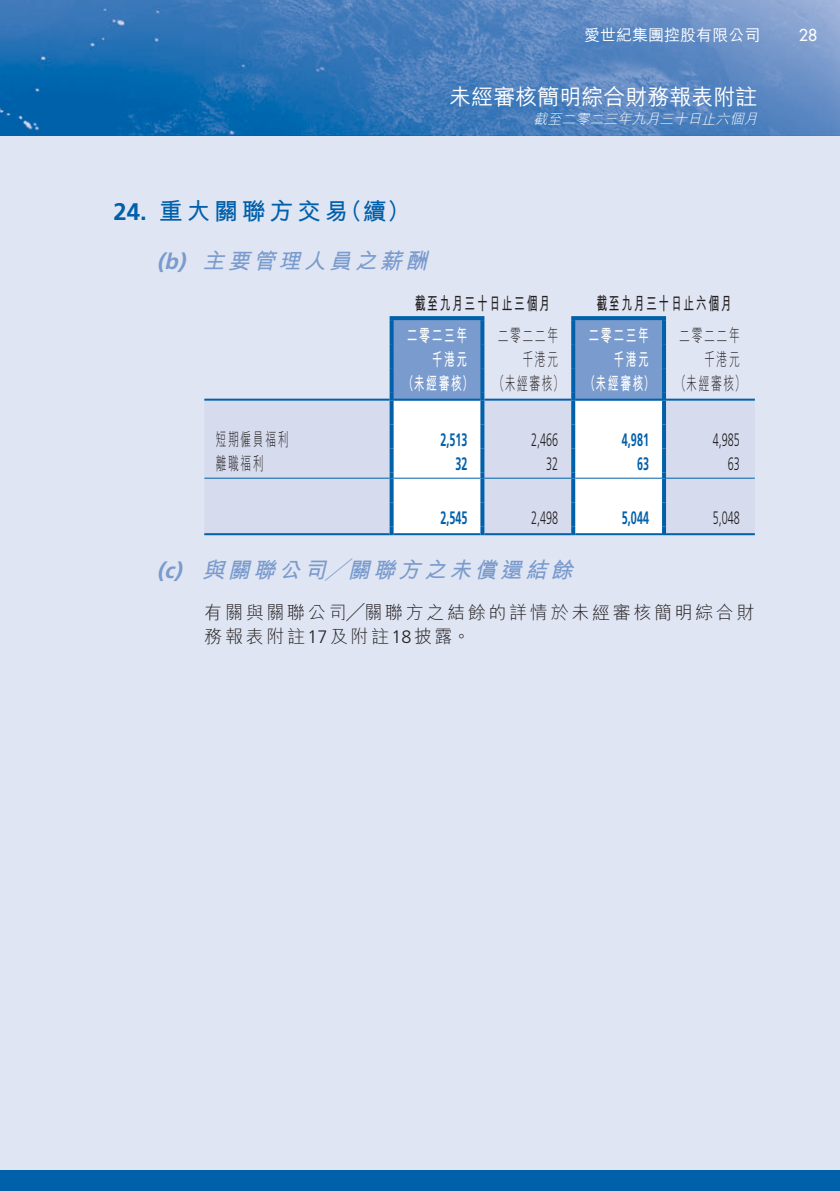
<style>
.page{position:relative;width:840px;height:1191px;background:#fff}
.page>*{position:absolute;margin:0;border:0;box-sizing:border-box;transform-origin:0 0}
._01_Heading_1{font:700 24px "M Hei HK";letter-spacing:.15em;color:#0060aa}
._01_Heading_1-2{font:700 24px "Frutiger LT Std";color:#0060aa}
._02_Heading_2{font:italic 700 22px "M Hei HK";color:#7a9bcd}
.t1{font:500 22px "M Hei HK";color:#fff}
._02_Heading_2-2{font:italic 700 22px "Frutiger LT Std";color:#7a9bcd}
._00_Body_text{font:300 18px/24px "M Hei HK";letter-spacing:.15em;color:#231f20}
._50_Table_Body{font:300 18px "M Hei HK";letter-spacing:.15em;color:#231f20;scale:.6 1}
._50_Table_Body-2{font:700 18px "M Hei HK";letter-spacing:.15em;color:#fff;scale:.6 1}
._50_Table_Body-3{font:300 18px "Frutiger LT Std";color:#231f20;scale:.6 1}
._50_Table_Body-4{font:700 18px "Frutiger LT Std";color:#0060aa;scale:.6 1}
._50_Table_Body-5{font:700 18px "M Hei HK";letter-spacing:.15em;color:#231f20;scale:.6 1}
.t2{font:500 16px "M Hei HK";color:#fff}
.t3{font:500 16px "Futura Std";color:#fff}
.t4{font:italic 300 14px "M Hei HK";color:#fff}
.s1{font-family:"Frutiger LT Std"}
</style>
<div class="page">
<div style="left:0;top:0;width:839px;height:1191px;background:#e0e5f3"></div>
<div style="left:0;top:1170px;width:839px;height:21px;background:#0060aa"></div>
<img style="left:0;top:0;width:839px;height:136px">
<div style="left:204px;top:401px;width:550px;height:132px;background:#d6dcee"></div>
<svg style="left:389px;top:316px;width:95px;height:2px"></svg>
<svg style="left:389px;top:318px;width:276px;height:217px"></svg>
<svg style="left:571px;top:316px;width:94px;height:4px"></svg>
<hr style="left:204px;top:399px;width:185px;height:2px;background:#0060aa">
<hr style="left:393px;top:399px;width:87px;height:2px;background:#0060aa">
<hr style="left:484px;top:399px;width:87px;height:2px;background:#0060aa">
<hr style="left:575px;top:399px;width:86px;height:2px;background:#0060aa">
<hr style="left:665px;top:399px;width:89px;height:2px;background:#0060aa">
<hr style="left:204px;top:478px;width:185px;height:1px;background:#0060aa">
<hr style="left:393px;top:478px;width:87px;height:1px;background:#0060aa">
<hr style="left:484px;top:478px;width:87px;height:1px;background:#0060aa">
<hr style="left:575px;top:478px;width:86px;height:1px;background:#0060aa">
<hr style="left:665px;top:478px;width:89px;height:1px;background:#0060aa">
<hr style="left:204px;top:533px;width:185px;height:2px;background:#0060aa">
<hr style="left:393px;top:533px;width:87px;height:2px;background:#0060aa">
<hr style="left:484px;top:533px;width:87px;height:2px;background:#0060aa">
<hr style="left:575px;top:533px;width:86px;height:2px;background:#0060aa">
<hr style="left:665px;top:533px;width:89px;height:2px;background:#0060aa">
<p class="t2" style="left:584px;top:23px;width:177px">愛世紀集團控股有限公司</p>
<p class="t1" style="left:449px;top:81px;width:309px">未經審核簡明綜合財務報表附註</p>
<p class="t4" style="left:533px;top:111px;width:229px">截至二零二三年九月三十日止六個月</p>
<p class="_01_Heading_1-2" style="left:113px;top:197px;width:35px">24.</p>
<p class="_01_Heading_1" style="left:159px;top:194px;width:191px">重大關聯方交易</p>
<p class="_01_Heading_1" style="left:338px;top:194px;width:73px">（續(</p>
<p class="_02_Heading_2-2" style="left:157px;top:248px;width:28px">b(</p>
<p class="_02_Heading_2-2" style="left:178px;top:248px;width:15px">)</p>
<p class="_02_Heading_2" style="left:202px;top:244px;width:232px">主要管理人員之薪酬</p>
<p class="_50_Table_Body-5" style="left:414px;top:290px;width:226px">截至九月三十日止三個月</p>
<p class="_50_Table_Body-2" style="left:406px;top:322px;width:102px">二零二三年</p>
<p class="_50_Table_Body" style="left:497px;top:326px;width:102px">二零二二年</p>
<p class="_50_Table_Body-2" style="left:431px;top:346px;width:61px">千港元</p>
<p class="_50_Table_Body" style="left:522px;top:350px;width:61px">千港元</p>
<p class="_50_Table_Body-2" style="left:403px;top:370px;width:118px">（未經審核）</p>
<p class="_50_Table_Body" style="left:493px;top:374px;width:118px">（未經審核）</p>
<p class="_50_Table_Body" style="left:215px;top:430px;width:123px">短期僱員福利</p>
<p class="_50_Table_Body" style="left:215px;top:454px;width:82px">離職福利</p>
<p class="_50_Table_Body-4" style="left:440px;top:429px;width:47px">2,513</p>
<p class="_50_Table_Body-4" style="left:455px;top:453px;width:22px">32</p>
<p class="_50_Table_Body-3" style="left:531px;top:430px;width:47px">2,466</p>
<p class="_50_Table_Body-3" style="left:546px;top:454px;width:22px">32</p>
<p class="_50_Table_Body-5" style="left:596px;top:290px;width:226px">截至九月三十日止六個月</p>
<p class="_50_Table_Body-2" style="left:588px;top:322px;width:102px">二零二三年</p>
<p class="_50_Table_Body" style="left:679px;top:326px;width:102px">二零二二年</p>
<p class="_50_Table_Body-2" style="left:613px;top:346px;width:61px">千港元</p>
<p class="_50_Table_Body" style="left:703px;top:350px;width:61px">千港元</p>
<p class="_50_Table_Body-2" style="left:584px;top:370px;width:118px">（未經審核）</p>
<p class="_50_Table_Body" style="left:675px;top:374px;width:118px">（未經審核(</p>
<p class="_50_Table_Body-4" style="left:621px;top:429px;width:47px">4,981</p>
<p class="_50_Table_Body-3" style="left:712px;top:430px;width:47px">4,985</p>
<p class="_50_Table_Body-4" style="left:636px;top:453px;width:22px">63</p>
<p class="_50_Table_Body-3" style="left:727px;top:454px;width:22px">63</p>
<p class="_02_Heading_2-2" style="left:157px;top:558px;width:32px">)c(</p>
<p class="_50_Table_Body-4" style="left:440px;top:507px;width:47px">2,545</p>
<p class="_02_Heading_2" style="left:325px;top:554px;width:254px">╱關聯方之未償還結餘</p>
<p class="_50_Table_Body-3" style="left:531px;top:508px;width:47px">2,498</p>
<p class="_02_Heading_2" style="left:202px;top:554px;width:131px">與關聯公司</p>
<p class="_50_Table_Body-4" style="left:621px;top:507px;width:47px">5,044</p>
<p class="_50_Table_Body-3" style="left:712px;top:508px;width:47px">5,048</p>
<p class="_00_Body_text" style="left:204px;top:600px;width:551px">有關與關聯公司╱關聯方之結餘的詳情於未經審核簡明綜合財務報表附註<span class="s1">17</span>及附註<span class="s1">18</span>披露。</p>
<p class="t3" style="left:798px;top:25px;width:20px">28</p>
</div>
